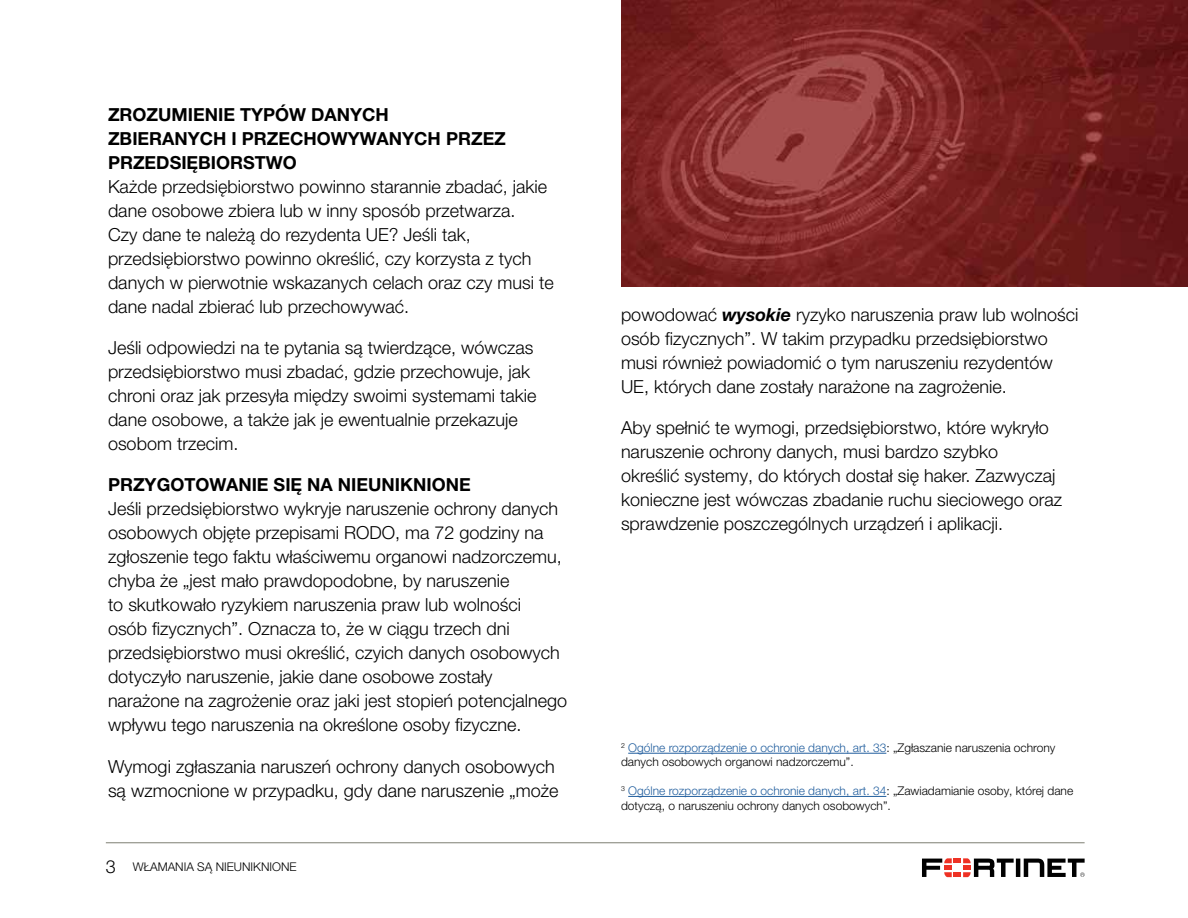
<style>
.page{position:relative;width:1188px;height:918px;background:#fff}
.page>*{position:absolute;margin:0;border:0;box-sizing:border-box;transform-origin:0 0}
.t1{font:300 18px/24px "Helvetica Neue LT Pro";color:#000}
.t2{font:700 18px/24px "Helvetica Neue LT Pro";color:#000}
.t3{font:300 12px/14.4px "Helvetica Neue LT Pro";color:#000}
.s1{font-size:18px}
.s2{font-weight:700;font-style:italic}
.s3{color:#215e9e}
</style>
<div class="page">
<hr style="left:628px;top:753px;width:258px;height:1px;background:#215e9e">
<hr style="left:628px;top:796px;width:258px;height:1px;background:#215e9e">
<img style="left:621px;top:0;width:567px;height:286px">
<svg style="left:922px;top:858px;width:163px;height:19px"></svg>
<hr style="left:106px;top:842px;width:979px;height:1px;background:#7e7f73">
<p class="t2" style="left:108px;top:102px;width:399px">ZROZUMIENIE TYPÓW DANYCH<br>ZBIERANYCH I PRZECHOWYWANYCH PRZEZ<br>PRZEDSIĘBIORSTWO</p>
<p class="t1" style="left:108px;top:174px;width:447px">Każde przedsiębiorstwo powinno starannie zbadać, jakie dane osobowe zbiera lub w inny sposób przetwarza.<br>Czy dane te należą do rezydenta UE? Jeśli tak, przedsiębiorstwo powinno określić, czy korzysta z tych danych w pierwotnie wskazanych celach oraz czy musi te dane nadal zbierać lub przechowywać.</p>
<p class="t1" style="left:108px;top:335px;width:430px">Jeśli odpowiedzi na te pytania są twierdzące, wówczas przedsiębiorstwo musi zbadać, gdzie przechowuje, jak chroni oraz jak przesyła między swoimi systemami takie dane osobowe, a także jak je ewentualnie przekazuje osobom trzecim.</p>
<p class="t2" style="left:108px;top:472px;width:364px">PRZYGOTOWANIE SIĘ NA NIEUNIKNIONE</p>
<p class="t1" style="left:108px;top:497px;width:461px">Jeśli przedsiębiorstwo wykryje naruszenie ochrony danych osobowych objęte przepisami RODO, ma 72 godziny na zgłoszenie tego faktu właściwemu organowi nadzorczemu, chyba że „jest mało prawdopodobne, by naruszenie<br>to skutkowało ryzykiem naruszenia praw lub wolności<br>osób fizycznych”. Oznacza to, że w ciągu trzech dni przedsiębiorstwo musi określić, czyich danych osobowych dotyczyło naruszenie, jakie dane osobowe zostały narażone na zagrożenie oraz jaki jest stopień potencjalnego wpływu tego naruszenia na określone osoby fizyczne.</p>
<p class="t1" style="left:108px;top:754px;width:452px">Wymogi zgłaszania naruszeń ochrony danych osobowych są wzmocnione w przypadku, gdy dane naruszenie „może</p>
<p class="t3" style="left:106px;top:859px;width:192px"><span class="s1">3</span> WŁAMANIA SĄ NIEUNIKNIONE</p>
<p class="t1" style="left:621px;top:302px;width:459px">powodować <span class="s2">wysokie</span> ryzyko naruszenia praw lub wolności osób fizycznych”. W takim przypadku przedsiębiorstwo musi również powiadomić o tym naruszeniu rezydentów UE, których dane zostały narażone na zagrożenie.</p>
<p class="t1" style="left:621px;top:415px;width:443px">Aby spełnić te wymogi, przedsiębiorstwo, które wykryło naruszenie ochrony danych, musi bardzo szybko<br>określić systemy, do których dostał się haker. Zazwyczaj konieczne jest wówczas zbadanie ruchu sieciowego oraz sprawdzenie poszczególnych urządzeń i aplikacji.</p>
<p class="t3" style="left:621px;top:740px;width:436px"><sup>2</sup> <span class="s3">Ogólne rozporządzenie o ochronie danych, art. 33</span>: „Zgłaszanie naruszenia ochrony danych osobowych organowi nadzorczemu”.</p>
<p class="t3" style="left:621px;top:784px;width:454px"><sup>3</sup> <span class="s3">Ogólne rozporządzenie o ochronie danych, art. 34</span>: „Zawiadamianie osoby, której dane dotyczą, o naruszeniu ochrony danych osobowych”.</p>
</div>
